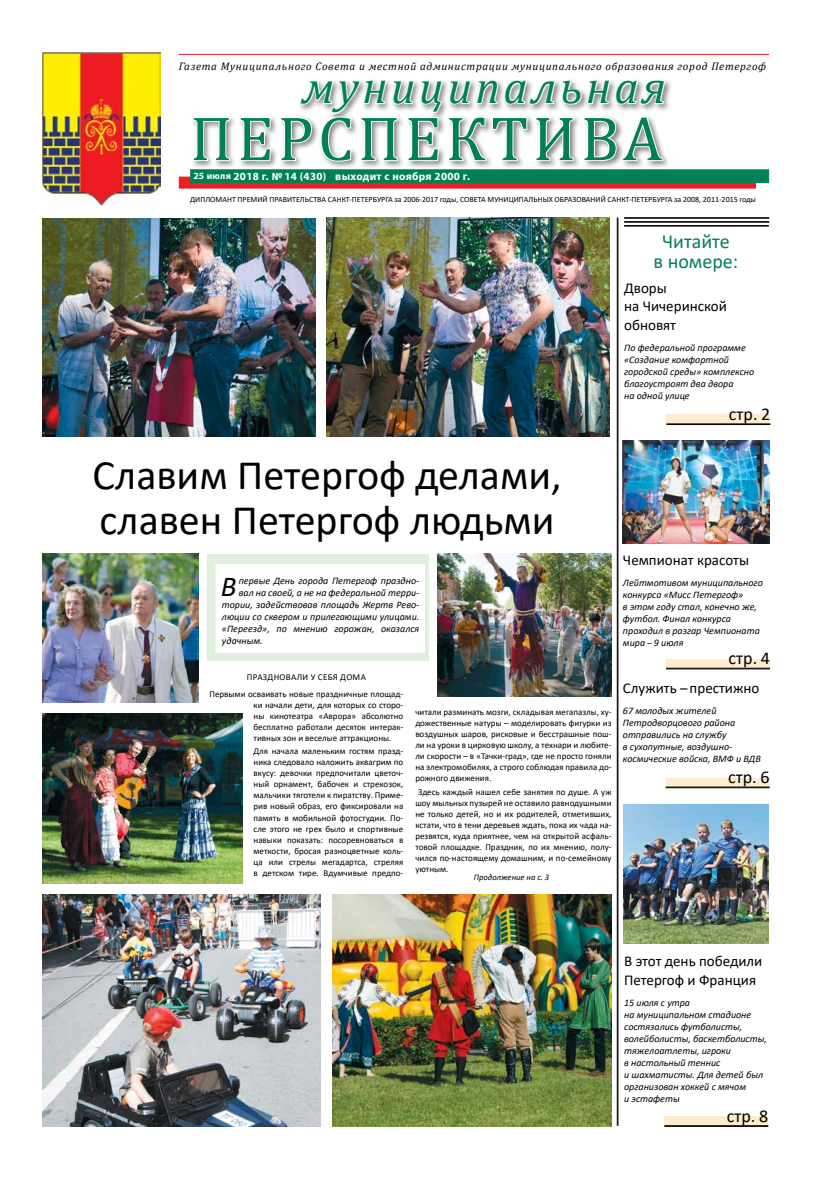
<style>
.page{position:relative;width:823px;height:1191px;background:#fff}
.page>*{position:absolute;margin:0;border:0;box-sizing:border-box;transform-origin:0 0}
.t1{font:63px "Cambria";letter-spacing:.07em;color:#008053}
.t2{font:italic 46px "Cambria";letter-spacing:.075em;color:#008053}
.t3{font:42px/45px "Calibri";color:#000}
.t4{font:italic 28.9px "Calibri";color:#000}
.t5{font:20px/20px "Calibri";color:#008053;text-align:center}
.t6{font:18px "Calibri";color:#000}
.t7{font:15px/18.5px "Calibri";color:#000}
.t8{font:italic 11px "Cambria";letter-spacing:.06em;color:#000}
.t9{font:700 11px "Myriad Pro";letter-spacing:.03em;color:#fff}
.t10{font:italic 10px/12px "Calibri";color:#000}
.t11{font:9px/11px "Calibri";color:#000;text-align:justify}
.t12{font:italic 8.5px "Calibri";color:#000}
.t13{font:8px "Calibri";color:#000}
.s1{font-size:9.5px}
.s2{font-style:normal;font-size:9px}
</style>
<div class="page">
<hr style="left:179px;top:54px;width:589px;height:1px;background:#ed1d24">
<svg style="left:179px;top:177px;width:576px;height:12px;background:#ea2c32"></svg>
<div style="left:190px;top:170px;width:578px;height:13px;background:#008053"></div>
<div style="left:297px;top:77px;width:375px;height:45px;background:#000;opacity:.5"></div>
<div style="left:190px;top:114px;width:480px;height:56px;background:#000;opacity:.5"></div>
<svg style="left:192px;top:116px;width:39px;height:46px"></svg>
<svg style="left:239px;top:116px;width:33px;height:46px"></svg>
<svg style="left:279px;top:79px;width:387px;height:84px"></svg>
<img style="left:43px;top:53px;width:117px;height:153px">
<hr style="left:616px;top:218px;width:1px;height:907px;background:#000">
<hr style="left:617px;top:218px;width:1px;height:907px;background:#000">
<hr style="left:623px;top:217px;width:145px;height:1px;background:#000">
<hr style="left:623px;top:218px;width:145px;height:1px;background:#000">
<hr style="left:623px;top:225px;width:145px;height:1px;background:#000">
<hr style="left:623px;top:226px;width:145px;height:1px;background:#000">
<hr style="left:623px;top:221px;width:145px;height:1px;background:#000">
<hr style="left:623px;top:222px;width:145px;height:1px;background:#000">
<div style="left:664px;top:1116px;width:104px;height:10px;background:#ffebcd"></div>
<hr style="left:664px;top:1125px;width:103px;height:1px;background:#000">
<hr style="left:664px;top:1126px;width:103px;height:1px;background:#000">
<div style="left:666px;top:414px;width:104px;height:10px;background:#ffebcd"></div>
<hr style="left:666px;top:424px;width:103px;height:1px;background:#000">
<div style="left:665px;top:658px;width:104px;height:10px;background:#ffebcd"></div>
<hr style="left:665px;top:668px;width:104px;height:1px;background:#000">
<div style="left:665px;top:777px;width:104px;height:10px;background:#ffebcd"></div>
<hr style="left:665px;top:787px;width:104px;height:1px;background:#000">
<div style="left:207px;top:554px;width:221px;height:106px;background:#e1f0de"></div>
<div style="left:215px;top:564px;width:209px;height:89px;background:#fff"></div>
<img style="left:622px;top:440px;width:147px;height:103px">
<img style="left:623px;top:804px;width:145px;height:139px">
<img style="left:332px;top:894px;width:279px;height:232px">
<img style="left:437px;top:554px;width:174px;height:142px">
<img style="left:43px;top:218px;width:272px;height:218px">
<img style="left:43px;top:554px;width:155px;height:148px">
<img style="left:326px;top:218px;width:283px;height:219px">
<img style="left:43px;top:714px;width:199px;height:169px">
<img style="left:43px;top:894px;width:277px;height:232px">
<p class="t8" style="left:179px;top:59px;width:588px">Газета Муниципального Совета и местной администрации муниципального образования город Петергоф</p>
<h2 class="t2" style="left:302px;top:55px;width:365px">муниципальная</h2>
<h1 class="t1" style="left:190px;top:101px;width:473px">ПЕРСПЕКТИВА</h1>
<p class="t9" style="left:193px;top:169px;width:278px"><span class="s1">25 июля</span> 2018 г. № 14 (430) выходит с ноября 2000 г.</p>
<p class="t13" style="left:190px;top:194px;width:567px">ДИПЛОМАНТ ПРЕМИЙ ПРАВИТЕЛЬСТВА САНКТ-ПЕТЕРБУРГА за 2006-2017 годы, СОВЕТА МУНИЦИПАЛЬНЫХ ОБРАЗОВАНИЙ САНКТ-ПЕТЕРБУРГА за 2008, 2011-2015 годы</p>
<h3 class="t5" style="left:653px;top:231px;width:86px">Читайте<br>в номере:</h3>
<h3 class="t7" style="left:623px;top:279px;width:104px">Дворы<br>на Чичеринской обновят</h3>
<p class="t10" style="left:623px;top:341px;width:131px">По федеральной программе «Создание комфортной городской среды» комплексно благоустроят два двора<br>на одной улице</p>
<h3 class="t6" style="left:728px;top:401px;width:43px">стр. 2</h3>
<h3 class="t3" style="left:92px;top:452px;width:470px">Славим Петергоф делами, славен Петергоф людьми</h3>
<h3 class="t4" style="left:220px;top:566px;width:17px">В</h3>
<p class="t10" style="left:238px;top:574px;width:182px">первые День города Петергоф праздно-</p>
<p class="t10" style="left:238px;top:586px;width:182px">вал на своей, а не на федеральной терри-</p>
<p class="t10" style="left:222px;top:598px;width:199px">тории, задействовав площадь Жертв Рево-</p>
<p class="t10" style="left:222px;top:610px;width:199px">люции со сквером и прилегающими улицами.</p>
<p class="t10" style="left:222px;top:622px;width:199px">«Переезд», по мнению горожан, оказался</p>
<p class="t10" style="left:222px;top:634px;width:42px">удачным.</p>
<p class="t11" style="left:209px;top:668px;width:195px;line-height:16.5px;text-align:center">ПРАЗДНОВАЛИ У СЕБЯ ДОМА<br>Первыми осваивать новые праздничные площад-</p>
<p class="t11" style="left:253px;top:699px;width:151px">ки начали дети, для которых со сторо&shy;ны кинотеатра «Аврора» абсолютно бесплатно работали десяток интерак&shy;тивных зон и веселые аттракционы.</p>
<p class="t11" style="left:253px;top:745px;width:151px">Для начала маленьким гостям празд&shy;ника следовало наложить аквагрим по вкусу: девочки предпочитали цветоч&shy;ный орнамент, бабочек и стрекозок, мальчики тяготели к пиратству. Приме&shy;рив новый образ, его фиксировали на память в мобильной фотостудии. По&shy;сле этого не грех было и спортивные навыки показать: посоревноваться в меткости, бросая разноцветные коль&shy;ца или стрелы мегадартса, стреляя в детском тире. Вдумчивые предпо-</p>
<p class="t11" style="left:415px;top:706px;width:198px">читали разминать мозги, складывая мегапазлы, ху&shy;дожественные натуры – моделировать фигурки из воздушных шаров, рисковые и бесстрашные пош&shy;ли на уроки в цирковую школу, а технари и любите&shy;ли скорости – в «Тачки-град», где не просто гоняли на электромобилях, а строго соблюдая правила до&shy;рожного движения.</p>
<p class="t11" style="left:415px;top:786px;width:198px;text-indent:3px">Здесь каждый нашел себе занятия по душе. А уж шоу мыльных пузырей не оставило равнодушными не только детей, но и их родителей, отметивших, кстати, что в тени деревьев ждать, пока их чада на&shy;резвятся, куда приятнее, чем на открытой асфаль&shy;товой площадке. Праздник, по их мнению, полу&shy;чился по-настоящему домашним, и по-семейному уютным.</p>
<p class="t12" style="left:473px;top:871px;width:77px">Продолжение на с. 3</p>
<h3 class="t7" style="left:622px;top:550px;width:128px">Чемпионат красоты</h3>
<p class="t10" style="left:622px;top:576px;width:141px">Лейтмотивом муниципального конкурса «Мисс Петергоф»<br>в этом году стал, конечно же, футбол. Финал конкурса проходил в разгар Чемпионата мира <span class="s2">–</span> 9 июля</p>
<h3 class="t7" style="left:622px;top:679px;width:138px">Служить – престижно</h3>
<p class="t10" style="left:622px;top:704px;width:139px">67 молодых жителей<br>Петродворцового района отправились на службу<br>в сухопутные, воздушно&shy;космические войска, ВМФ и ВДВ</p>
<h3 class="t6" style="left:728px;top:646px;width:43px">стр. 4</h3>
<h3 class="t6" style="left:727px;top:765px;width:43px">стр. 6</h3>
<h3 class="t7" style="left:623px;top:951px;width:140px;line-height:19px">В этот день победили<br>Петергоф и Франция</h3>
<p class="t10" style="left:623px;top:996px;width:144px">15 июля с утра<br>на муниципальном стадионе состязались футболисты, волейболисты, баскетболисты, тяжелоатлеты, игроки<br>в настольный теннис<br>и шахматисты. Для детей был организован хоккей с мячом<br>и эстафеты</p>
<h3 class="t6" style="left:726px;top:1103px;width:43px">стр. 8</h3>
</div>
